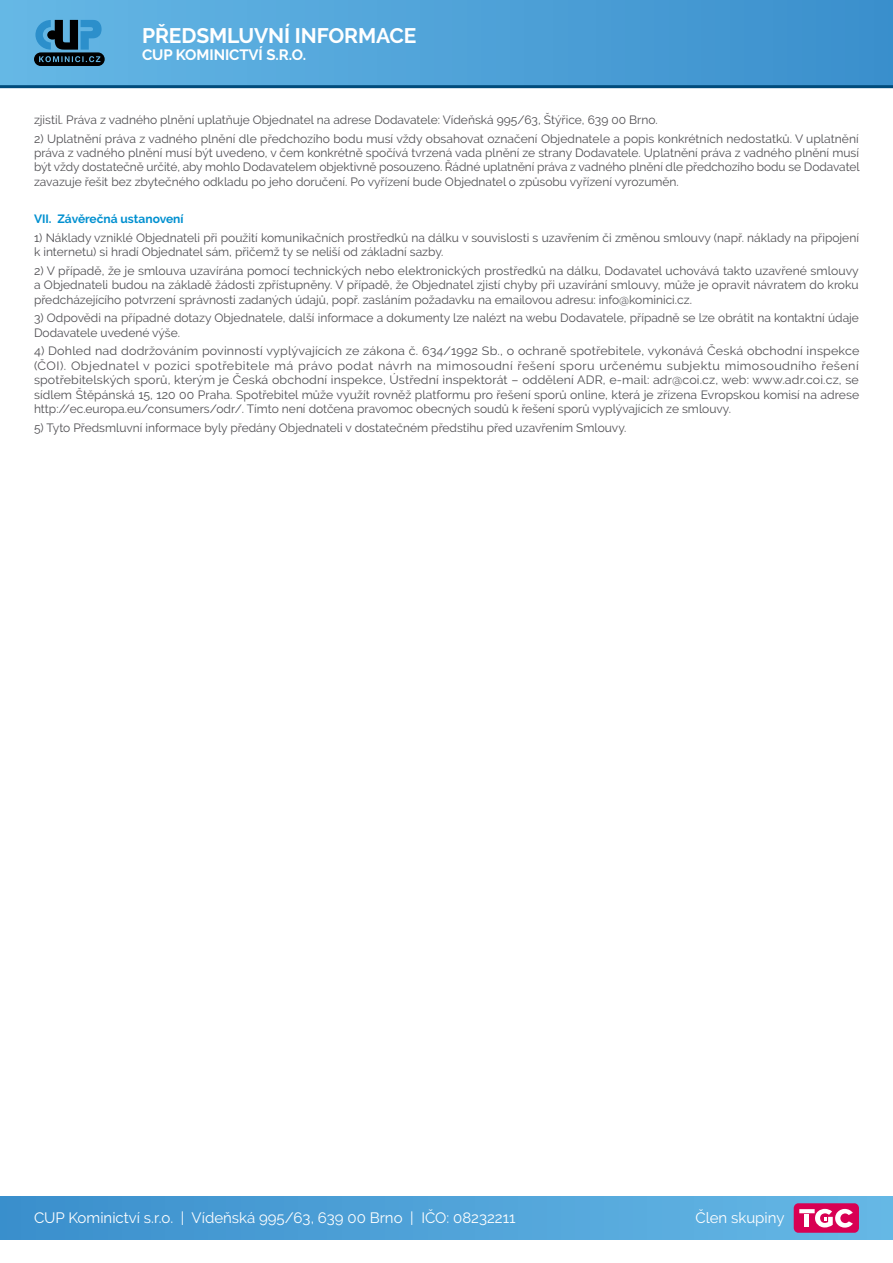
<style>
.page{position:relative;width:893px;height:1263px;background:#fff}
.page>*{position:absolute;margin:0;border:0;box-sizing:border-box;transform-origin:0 0}
.t1{font:700 21px "Raleway";letter-spacing:-.005em;color:#fff}
.t2{font:15px "Raleway";color:#fff}
.t3{font:700 15px "Raleway";letter-spacing:-.005em;color:#fff}
.t4{font:12px/14.4px "Raleway";color:#504f53;text-align:justify}
.t5{font:12px/14.4px "Raleway";color:#504f53;text-align:justify;scale:1.04 1}
.t6{font:700 12px "Raleway";color:#0090d0}
</style>
<div class="page">
<div style="left:0;top:1197px;width:893px;height:42px;background:linear-gradient(to right,#3a8fcc,#66b7e5)"></div>
<div style="left:794px;top:1203px;width:65px;height:30px;background:#d80053;border-radius:5px"></div>
<svg style="left:799px;top:1209px;width:54px;height:18px"></svg>
<div style="left:0;top:0;width:893px;height:86px;background:linear-gradient(to right,#66b8e5,#3b8fcc)"></div>
<svg style="left:34px;top:20px;width:71px;height:46px;background:#2e617f"></svg>
<hr style="left:0;top:85px;width:893px;height:3px;background:#004b7b">
<h1 class="t1" style="left:142px;top:23px;width:276px">PŘEDSMLUVNÍ INFORMACE</h1>
<p class="t3" style="left:142px;top:46px;width:165px">CUP KOMINICTVÍ S.R.O.</p>
<p class="t4" style="left:34px;top:112px;width:625px">zjistil. Práva z vadného plnění uplatňuje Objednatel na adrese Dodavatele: Vídeňská 995/63, Štýřice, 639 00 Brno.</p>
<p class="t4" style="left:34px;top:131px;width:827px">2) Uplatnění práva z vadného plnění dle předchozího bodu musí vždy obsahovat označení Objednatele a popis konkrétních nedostatků. V uplatnění práva z vadného plnění musí být uvedeno, v čem konkrétně spočívá tvrzená vada plnění ze strany Dodavatele. Uplatnění práva z vadného plnění musí být vždy dostatečně určité, aby mohlo Dodavatelem objektivně posouzeno. Řádné uplatnění práva z vadného plnění dle předchozího bodu se Dodavatel zavazuje řešit bez zbytečného odkladu po jeho doručení. Po vyřízení bude Objednatel o způsobu vyřízení vyrozuměn.</p>
<p class="t6" style="left:34px;top:212px;width:151px">VII. Závěrečná ustanovení</p>
<p class="t4" style="left:34px;top:230px;width:826px">1) Náklady vzniklé Objednateli při použití komunikačních prostředků na dálku v souvislosti s uzavřením či změnou smlouvy (např. náklady na připojení k internetu) si hradí Objednatel sám, přičemž ty se neliší od základní sazby.</p>
<p class="t4" style="left:34px;top:263px;width:826px">2) V případě, že je smlouva uzavírána pomocí technických nebo elektronických prostředků na dálku, Dodavatel uchovává takto uzavřené smlouvy a Objednateli budou na základě žádosti zpřístupněny. V případě, že Objednatel zjistí chyby při uzavírání smlouvy, může je opravit návratem do kroku předcházejícího potvrzení správnosti zadaných údajů, popř. zasláním požadavku na emailovou adresu: info@kominici.cz.</p>
<p class="t4" style="left:34px;top:311px;width:826px">3) Odpovědi na případné dotazy Objednatele, další informace a dokumenty lze nalézt na webu Dodavatele, případně se lze obrátit na kontaktní údaje<br>Dodavatele uvedené výše.</p>
<p class="t5" style="left:34px;top:344px;width:795px">4) Dohled nad dodržováním povinností vyplývajících ze zákona č. 634/1992 Sb., o ochraně spotřebitele, vykonává Česká obchodní inspekce (ČOI). Objednatel v pozici spotřebitele má právo podat návrh na mimosoudní řešení sporu určenému subjektu mimosoudního řešení spotřebitelských sporů, kterým je Česká obchodní inspekce, Ústřední inspektorát – oddělení ADR, e-mail: adr@coi.cz, web: www.adr.coi.cz, se sídlem Štěpánská 15, 120 00 Praha. Spotřebitel může využít rovněž platformu pro řešení sporů online, která je zřízena Evropskou komisí na adrese http://ec.europa.eu/consumers/odr/. Tímto není dotčena pravomoc obecných soudů k řešení sporů vyplývajících ze smlouvy.</p>
<p class="t4" style="left:34px;top:420px;width:594px">5) Tyto Předsmluvní informace byly předány Objednateli v dostatečném předstihu před uzavřením Smlouvy.</p>
<p class="t2" style="left:34px;top:1209px;width:483px">CUP Kominictví s.r.o. | Vídeňská 995/63, 639 00 Brno | IČO: 08232211</p>
<p class="t2" style="left:695px;top:1209px;width:91px">Člen skupiny</p>
</div>
